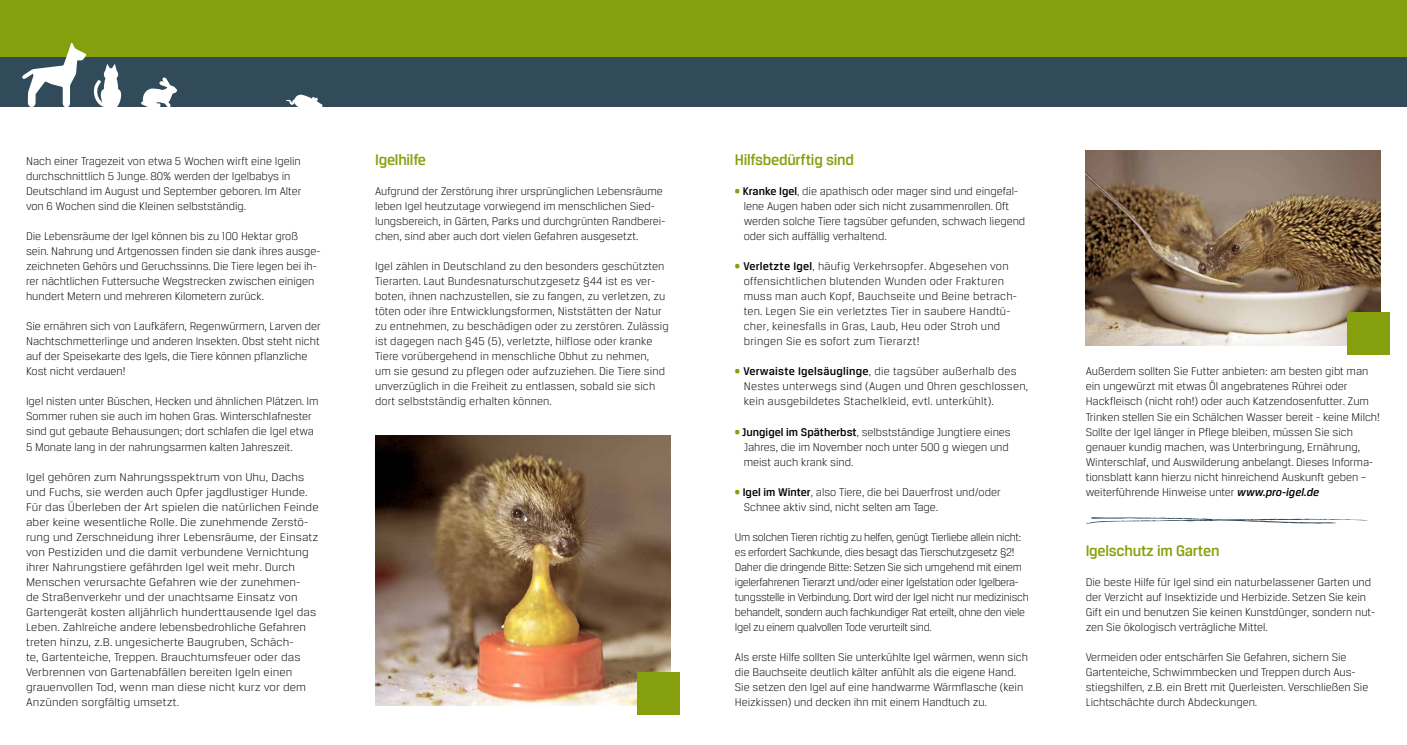
<style>
.page{position:relative;width:1407px;height:745px;background:#fff}
.page>*{position:absolute;margin:0;border:0;box-sizing:border-box;transform-origin:0 0}
.t1{font:500 16.25px "Breuer Text";letter-spacing:-.015em;color:#85a00c}
.t2{font:300 11.88px/15px "Breuer Text";color:#000}
.t3{font:300 11.88px/15px "Breuer Text";color:#000;scale:1.05 1}
.t4{font:300 11.88px/15px "Breuer Text";letter-spacing:.02em;color:#000}
.t5{font:300 11.88px/15px "Breuer Text";letter-spacing:-.02em;color:#000}
.s1{font-weight:500;color:#85a00c}
.s2{font-weight:500}
.s3{font-weight:500;font-style:italic}
</style>
<div class="page">
<svg style="left:1086px;top:517px;width:282px;height:7px"></svg>
<img style="left:1085px;top:150px;width:296px;height:195px">
<div style="left:1347px;top:311px;width:43px;height:43px;background:#85a00c"></div>
<div style="left:0;top:0;width:1407px;height:70px;background:#85a00c"></div>
<div style="left:0;top:58px;width:1407px;height:49px;background:#324b5a"></div>
<svg style="left:22px;top:43px;width:64px;height:64px"></svg>
<svg style="left:93px;top:64px;width:28px;height:43px"></svg>
<svg style="left:286px;top:95px;width:36px;height:12px"></svg>
<svg style="left:141px;top:77px;width:36px;height:30px"></svg>
<img style="left:376px;top:435px;width:295px;height:270px">
<div style="left:637px;top:671px;width:43px;height:43px;background:#85a00c"></div>
<p class="t2" style="left:26px;top:153px;width:277px">Nach einer Tragezeit von etwa 5 Wochen wirft eine Igelin durchschnittlich 5 Junge. 80% werden der Igelbabys in Deutschland im August und September geboren. I m Alter von 6 Wochen sind die Kleinen selbstständig.</p>
<p class="t2" style="left:26px;top:228px;width:296px">Die Lebensräume der Igel können bis zu 100 Hektar groß sein. Nahrung und Artgenossen finden sie dank ihres ausge&shy;zeichneten Gehörs und Geruchssinns. Die Tiere legen bei ih&shy;rer nächtlichen Futtersuche Wegstrecken zwischen einigen hundert Metern und mehreren Kilometern zurück.</p>
<p class="t2" style="left:26px;top:318px;width:296px">Sie ernähren sich von Laufkäfern, Regenwürmern, Larven der Nachtschmetterlinge und anderen I nsekten. Obst steht nicht auf der Speisekarte des Igels, die Tiere können pflanzliche Kost nicht verdauen!</p>
<p class="t2" style="left:26px;top:393px;width:294px">Igel nisten unter Büschen, Hecken und ähnlichen Plätzen. Im Sommer ruhen sie auch im hohen Gras. Winterschlafnester sind gut gebaute Behausungen; dort schlafen die Igel etwa 5 Monate lang in der nahrungsarmen kalten Jahreszeit.</p>
<p class="t3" style="left:26px;top:468px;width:280px">Igel gehören zum Nahrungsspektrum von Uhu, Dachs und Fuchs, sie werden auch Opfer jagdlustiger Hunde.<br>Für das Überleben der Art spielen die natürlichen Feinde aber keine wesentliche Rolle. Die zunehmende Zerstö&shy;rung und Zerschneidung ihrer Lebensräume, der Einsatz von Pestiziden und die damit verbundene Vernichtung ihrer Nahrungstiere gefährden Igel weit mehr. Durch Menschen verursachte Gefahren wie der zunehmen-<br>de Straßenverkehr und der unachtsame Einsatz von Gartengerät kosten alljährlich hunderttausende Igel das Leben. Zahlreiche andere lebensbedrohliche Gefahren treten hinzu, z.B. ungesicherte Baugruben, Schäch-<br>te, Gartenteiche, Treppen. Brauchtumsfeuer oder das Verbrennen von Gartenabfällen bereiten Igeln einen grauenvollen Tod, wenn man diese nicht kurz vor dem Anzünden sorgfältig umsetzt.</p>
<h1 class="t1" style="left:375px;top:151px;width:52px">Igelhilfe</h1>
<p class="t2" style="left:375px;top:183px;width:292px">Aufgrund der Zerstörung ihrer ursprünglichen Lebensräume leben Igel heutzutage vorwiegend im menschlichen Sied&shy;lungsbereich, in Gärten, Parks und durchgrünten Randberei&shy;chen, sind aber auch dort vielen Gefahren ausgesetzt.</p>
<p class="t2" style="left:375px;top:258px;width:295px">Igel zählen in Deutschland zu den besonders geschützten Tierarten. Laut Bundesnaturschutzgesetz §44 ist es ver&shy;boten, ihnen nachzustellen, sie zu fangen, zu verletzen, zu töten oder ihre Entwicklungsformen, N iststätten der Natur zu entnehmen, zu beschädigen oder zu zerstören. Zulässig ist dagegen nach §45 (5), verletzte, hilflose oder kranke Tiere vorübergehend in menschliche Obhut zu nehmen,<br>um sie gesund zu pflegen oder aufzuziehen. Die Tiere sind unverzüglich in die Freiheit zu entlassen, sobald sie sich dort selbstständig erhalten können.</p>
<h1 class="t1" style="left:735px;top:151px;width:121px">Hilfsbedürftig sind</h1>
<p class="t2" style="left:744px;top:183px;width:283px;text-indent:-9px"><span class="s1">•</span> <span class="s2">Kranke Igel</span>, die apathisch oder mager sind und eingefal&shy;lene Augen haben oder sich nicht zusammenrollen. Oft werden solche Tiere tagsüber gefunden, schwach liegend oder sich auffällig verhaltend.</p>
<p class="t4" style="left:744px;top:258px;width:275px;text-indent:-9px"><span class="s1">•</span> <span class="s2">Verletzte Igel</span>, häufig Verkehrsopfer. Abgesehen von offensichtlichen blutenden Wunden oder Frakturen muss man auch Kopf, Bauchseite und Beine betrach&shy;ten. Legen Sie ein verletztes Tier in saubere Handtü&shy;cher, keinesfalls in Gras, Laub, Heu oder Stroh und bringen Sie es sofort zum Tierarzt!</p>
<p class="t4" style="left:744px;top:363px;width:286px;text-indent:-9px"><span class="s1">•</span> <span class="s2">Verwaiste Igelsäuglinge</span>, die tagsüber außerhalb des<br>Nestes unterwegs sind (Augen und Ohren geschlossen, kein ausgebildetes Stachelkleid, evtl. unterkühlt).</p>
<p class="t2" style="left:744px;top:423px;width:269px;text-indent:-9px"><span class="s1">•</span> <span class="s2">Jungigel im Spätherbst</span>, selbstständige Jungtiere eines<br>Jahres, die im November noch unter 500 g wiegen und meist auch krank sind.</p>
<p class="t2" style="left:744px;top:483px;width:258px;text-indent:-9px"><span class="s1">•</span> <span class="s2">Igel im Winter</span>, also Tiere, die bei Dauerfrost und/oder<br>Schnee aktiv sind, nicht selten am Tage.</p>
<p class="t5" style="left:735px;top:528px;width:295px">Um solchen Tieren richtig zu helfen, genügt Tierliebe allein nicht: es erfordert Sachkunde, dies besagt das Tierschutzgesetz §2!<br>Daher die dringende Bitte: Setzen Sie sich umgehend mit einem igelerfahrenen Tierarzt und/oder einer Igelstation oder Igelbera&shy;tungsstelle in Verbindung. Dort wird der Igel nicht nur medizinisch behandelt, sondern auch fachkundiger Rat erteilt, ohne den viele Igel zu einem qualvollen Tode verurteilt sind.</p>
<p class="t2" style="left:735px;top:648px;width:295px">Als erste H ilfe sollten Sie unterkühlte Igel wärmen, wenn sich die Bauchseite deutlich kälter anfühlt als die eigene Hand.<br>Sie setzen den Igel auf eine handwarme Wärmflasche (kein Heizkissen) und decken ihn mit einem Handtuch zu.</p>
<p class="t2" style="left:1085px;top:363px;width:296px">Außerdem sollten Sie Futter anbieten: am besten gibt man ein ungewürzt mit etwas Öl angebratenes Rührei oder Hackfleisch (nicht roh!) oder auch Katzendosenfutter. Zum Trinken stellen Sie ein Schälchen Wasser bereit - keine Milch!<br>Sollte der Igel länger in Pflege bleiben, müssen Sie sich genauer kundig machen, was Unterbringung, Ernährung, Winterschlaf, und Auswilderung anbelangt. Dieses I nforma&shy;tionsblatt kann hierzu nicht hinreichend Auskunft geben – weiterführende H inweise unter <span class="s3">www.pro-igel.de</span></p>
<h1 class="t1" style="left:1085px;top:541px;width:135px">Igelschutz im Garten</h1>
<p class="t2" style="left:1085px;top:573px;width:291px">Die beste H ilfe für Igel sind ein naturbelassener Garten und der Verzicht auf I nsektizide und Herbizide. Setzen Sie kein Gift ein und benutzen Sie keinen Kunstdünger, sondern nut&shy;zen Sie ökologisch verträgliche Mittel.</p>
<p class="t2" style="left:1085px;top:648px;width:284px">Vermeiden oder entschärfen Sie Gefahren, sichern Sie Gartenteiche, Schwimmbecken und Treppen durch Aus&shy;stiegshilfen, z.B. ein Brett mit Querleisten. Verschließen Sie Lichtschächte durch Abdeckungen.</p>
</div>
